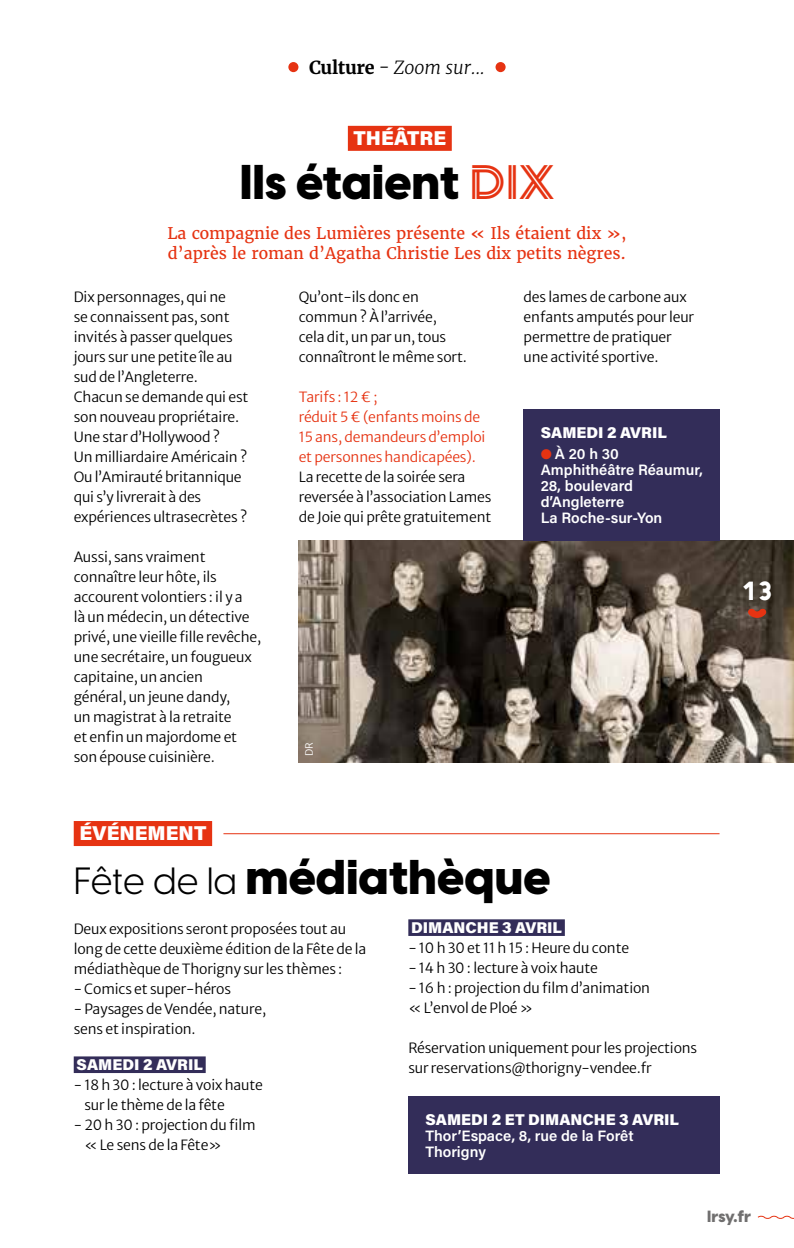
<style>
.page{position:relative;width:794px;height:1248px;background:#fff}
.page>*{position:absolute;margin:0;border:0;box-sizing:border-box;transform-origin:0 0}
.Titre_article{font:800 48px "Visby CF";color:#000}
.t1{font:26px "Arya Single";color:#fff}
.SURTITRE{font:900 20px "Acumin Pro";color:#fff}
.t2{font:italic 300 18px "Merriweather";color:#000}
.Chapô_rouge{font:16px/20px "Merriweather";color:#e63312}
.t3{font:800 16px "Visby CF";letter-spacing:-.01em;color:#706f6f}
.Date_AGENDA{font:900 15.6px "Acumin Pro";color:#fff}
.Infos_sans_Puce_AGEN{font:600 15px/16px "Acumin Pro";color:#fff}
.Date_AGENDA-2{font:600 15px/16px "Acumin Pro";color:#fff}
.Texte{font:300 14px/20px "Merriweather Sans";letter-spacing:-.01em;color:#000}
.Tarifs_AGENDA{font:300 14px/20px "Merriweather Sans";letter-spacing:-.01em;color:#e63312}
.Crédit{font:300 10px "Merriweather Sans";color:#fff}
.s1{font-weight:700;font-style:normal}
.s2{font-family:"Arya Double";font-weight:400;color:#e63312}
.s3{color:#e63312}
.s4{font-weight:400;font-size:37.4px}
</style>
<div class="page">
<div style="left:74px;top:821px;width:138px;height:25px;background:#e63312"></div>
<div style="left:74px;top:1056px;width:132px;height:16px;background:#332d59"></div>
<div style="left:408px;top:919px;width:157px;height:16px;background:#332d59"></div>
<hr style="left:223px;top:833px;width:496px;height:1px;background:#e63312">
<div style="left:348px;top:126px;width:104px;height:25px;background:#e63312"></div>
<img style="left:299px;top:540px;width:495px;height:222px">
<div style="left:523px;top:409px;width:197px;height:131px;background:#332d59"></div>
<div style="left:408px;top:1096px;width:311px;height:78px;background:#332d59"></div>
<svg style="left:747px;top:608px;width:19px;height:10px"></svg>
<svg style="left:757px;top:1215px;width:37px;height:4px"></svg>
<div style="left:288px;top:62px;width:10px;height:10px;background:#e63312;border-radius:50%"></div>
<div style="left:495px;top:62px;width:10px;height:10px;background:#e63312;border-radius:50%"></div>
<p class="t2" style="left:309px;top:56px;width:177px"><span class="s1">Culture</span> - Zoom sur...</p>
<p class="SURTITRE" style="left:353px;top:124px;width:94px">THÉÂTRE</p>
<p class="Titre_article" style="left:240px;top:150px;width:316px">Ils étaient <span class="s2">dix</span></p>
<p class="Chapô_rouge" style="left:167px;top:224px;width:461px">La compagnie des Lumières présente « Ils étaient dix », d’après le roman d’Agatha Christie Les dix petits nègres.</p>
<p class="Texte" style="left:74px;top:285px;width:160px">Dix personnages, qui ne se connaissent pas, sont invités à passer quelques jours sur une petite île au sud de l’Angleterre.</p>
<p class="Texte" style="left:74px;top:385px;width:176px">Chacun se demande qui est son nouveau propriétaire.<br>Une star d’Hollywood ?</p>
<p class="Texte" style="left:74px;top:445px;width:175px">Un milliardaire Américain ?<br>Ou l’Amirauté britannique qui s’y livrerait à des expériences ultrasecrètes ?</p>
<p class="Texte" style="left:74px;top:545px;width:189px">Aussi, sans vraiment connaître leur hôte, ils accourent volontiers : il y a<br>là un médecin, un détective privé, une vieille fille revêche, une secrétaire, un fougueux capitaine, un ancien<br>général, un jeune dandy,<br>un magistrat à la retraite<br>et enfin un majordome et son épouse cuisinière.</p>
<p class="Texte" style="left:299px;top:285px;width:170px">Qu’ont-ils donc en commun ? À l’arrivée,<br>cela dit, un par un, tous connaîtront le même sort.</p>
<p class="Tarifs_AGENDA" style="left:299px;top:385px;width:188px">Tarifs : 12 € ;<br>réduit 5 € (enfants moins de<br>15 ans, demandeurs d’emploi et personnes handicapées).</p>
<p class="Texte" style="left:299px;top:465px;width:194px">La recette de la soirée sera reversée à l’association Lames de Joie qui prête gratuitement</p>
<p class="Texte" style="left:523px;top:285px;width:172px">des lames de carbone aux enfants amputés pour leur permettre de pratiquer une activité sportive.</p>
<p class="Date_AGENDA" style="left:540px;top:421px;width:128px">SAMEDI 2 AVRIL</p>
<p class="Infos_sans_Puce_AGEN" style="left:540px;top:445px;width:80px"><span class="s3">●</span> À 20 h 30</p>
<p class="Infos_sans_Puce_AGEN" style="left:540px;top:461px;width:164px">Amphithéâtre Réaumur,<br>28, boulevard d’Angleterre</p>
<p class="Infos_sans_Puce_AGEN" style="left:540px;top:509px;width:123px">La Roche-sur-Yon</p>
<p class="Crédit" style="left:300px;top:756px;width:15px;rotate:-90deg">DR</p>
<p class="SURTITRE" style="left:79px;top:819px;width:129px">ÉVÉNEMENT</p>
<p class="Titre_article" style="left:74px;top:845px;width:478px"><span class="s4">Fête de la</span> médiathèque</p>
<p class="Texte" style="left:74px;top:917px;width:294px">Deux expositions seront proposées tout au long de cette deuxième édition de la Fête de la médiathèque de Thorigny sur les thèmes :</p>
<p class="Texte" style="left:74px;top:977px;width:159px">- Comics et super-héros</p>
<p class="Texte" style="left:74px;top:997px;width:194px">- Paysages de Vendée, nature, sens et inspiration.</p>
<p class="Date_AGENDA" style="left:77px;top:1053px;width:128px">SAMEDI 2 AVRIL</p>
<p class="Texte" style="left:84px;top:1073px;width:180px;text-indent:-11px">- 18 h 30 : lecture à voix haute sur le thème de la fête</p>
<p class="Texte" style="left:84px;top:1113px;width:173px;text-indent:-11px">- 20 h 30 : projection du film « Le sens de la Fête»</p>
<p class="Date_AGENDA" style="left:411px;top:916px;width:152px">DIMANCHE 3 AVRIL</p>
<p class="Texte" style="left:408px;top:936px;width:222px">- 10 h 30 et 11 h 15 : Heure du conte</p>
<p class="Texte" style="left:408px;top:956px;width:191px">- 14 h 30 : lecture à voix haute</p>
<p class="Texte" style="left:408px;top:976px;width:243px">- 16 h : projection du film d’animation « L’envol de Ploé »</p>
<p class="Texte" style="left:408px;top:1036px;width:290px">Réservation uniquement pour les projections sur reservations@thorigny-vendee.fr</p>
<p class="Date_AGENDA" style="left:425px;top:1108px;width:255px">SAMEDI 2 ET DIMANCHE 3 AVRIL</p>
<p class="Date_AGENDA-2" style="left:425px;top:1127px;width:210px">Thor’Espace, 8, rue de la Forêt<br>Thorigny</p>
<p class="t1" style="left:741px;top:575px;width:32px">13</p>
<p class="t3" style="left:707px;top:1205px;width:45px">lrsy.fr</p>
</div>
